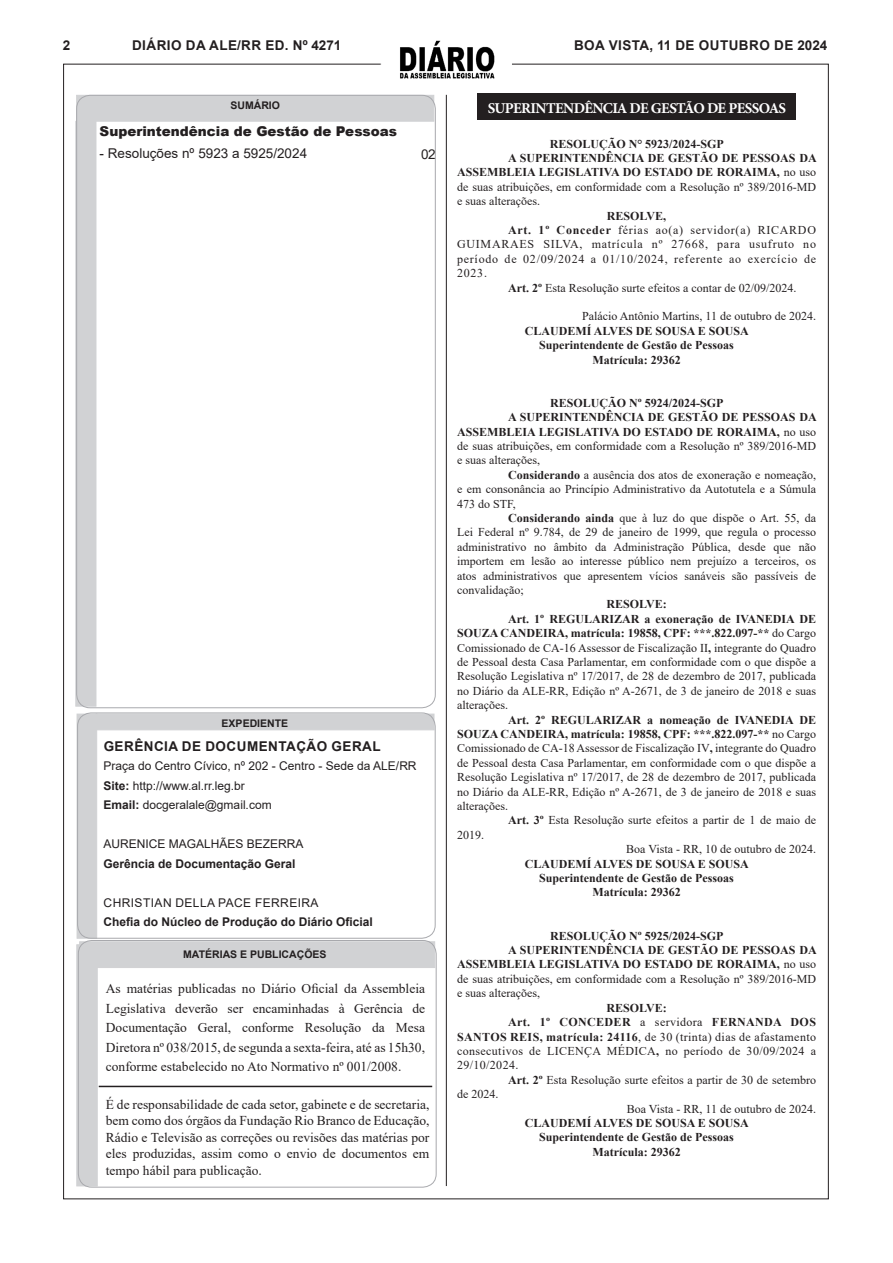
<style>
.page{position:relative;width:893px;height:1263px;background:#fff}
.page>*{position:absolute;margin:0;border:0;box-sizing:border-box;transform-origin:0 0}
.t1{font:700 15px "Minion Pro";letter-spacing:-.04em;color:#fff}
.CENTRO{font:13.5px/19.5px "Times New Roman";color:#231f20;text-align:justify}
.Direita{font:13.5px/16.5px "Times New Roman";color:#231f20;text-align:justify}
.t2{font:700 13.5px "Arial";letter-spacing:.035em;color:#231f20}
.t3{font:900 13.5px "Arial";color:#231f20}
.t4{font:13.5px "Arial";color:#231f20}
.Normal__Web{font:12px/14.4px "Times New Roman";color:#231f20;text-align:justify}
.CENTRO-2{font:700 12px "Times New Roman";color:#231f20}
.t5{font:12px "Arial";color:#231f20}
.t6{font:700 12px "Arial";color:#231f20}
.t7{font:12px "Arial";letter-spacing:.035em;color:#231f20}
.t8{font:700 10.5px "Arial";color:#231f20}
.s1{font-weight:700}
</style>
<div class="page">
<img style="left:400px;top:41px;width:94px;height:38px">
<hr style="left:446px;top:95px;width:1px;height:1091px;background:#231f20">
<div style="left:76px;top:95px;width:358px;height:27px;background:#d1d2d4"></div>
<div style="left:75px;top:121px;width:21px;height:585px;background:#d1d2d4;border:1px solid #d1d2d4"></div>
<div style="left:77px;top:714px;width:20px;height:224px;background:#d1d2d4"></div>
<div style="left:76px;top:944px;width:22px;height:242px;background:#d1d2d4"></div>
<div style="left:79px;top:941px;width:356px;height:27px;background:#d1d2d4"></div>
<hr style="left:99px;top:1086px;width:333px;height:1px;background:#231f20">
<div style="left:96px;top:714px;width:338px;height:16px;background:#d1d2d4"></div>
<div style="left:77px;top:712px;width:359px;height:226px;border:1px solid #a8a9ad;border-radius:14px"></div>
<div style="left:78px;top:940px;width:359px;height:247px;border:1px solid #a8a9ad;border-radius:14px"></div>
<div style="left:477px;top:93px;width:319px;height:27px;background:#231f20"></div>
<p class="t2" style="left:63px;top:36px;width:9px">2</p>
<p class="t2" style="left:132px;top:35px;width:211px">DIÁRIO DA ALE/RR ED. Nº 4271</p>
<p class="t2" style="left:574px;top:35px;width:255px">BOA VISTA, 11 DE OUTUBRO DE 2024</p>
<p class="t8" style="left:230px;top:98px;width:51px">SUMÁRIO</p>
<p class="t3" style="left:100px;top:121px;width:299px">Superintendência de Gestão de Pessoas</p>
<p class="t4" style="left:100px;top:144px;width:209px">- Resoluções nº 5923 a 5925/2024</p>
<p class="t4" style="left:421px;top:145px;width:16px">02</p>
<p class="t8" style="left:222px;top:716px;width:68px">EXPEDIENTE</p>
<p class="t2" style="left:104px;top:737px;width:279px">GERÊNCIA DE DOCUMENTAÇÃO GERAL</p>
<p class="t5" style="left:103px;top:758px;width:315px">Praça do Centro Cívico, nº 202 - Centro - Sede da ALE/RR</p>
<p class="t5" style="left:103px;top:777px;width:143px"><span class="s1">Site:</span> http://www.al.rr.leg.br</p>
<p class="t5" style="left:103px;top:797px;width:170px"><span class="s1">Email:</span> docgeralale@gmail.com</p>
<p class="t5" style="left:103px;top:836px;width:202px">AURENICE MAGALHÃES BEZERRA</p>
<p class="t6" style="left:103px;top:855px;width:194px">Gerência de Documentação Geral</p>
<p class="t7" style="left:104px;top:894px;width:216px">CHRISTIAN DELLA PACE FERREIRA</p>
<p class="t6" style="left:103px;top:914px;width:271px">Chefia do Núcleo de Produção do Diário Oficial</p>
<p class="t8" style="left:183px;top:947px;width:145px">MATÉRIAS E PUBLICAÇÕES</p>
<p class="CENTRO" style="left:106px;top:979px;width:321px">As matérias publicadas no Diário Oficial da Assembleia Legislativa deverão ser encaminhadas à Gerência de Documentação Geral, conforme Resolução da Mesa Diretora nº 038/2015, de segunda a sexta-feira, até as 15h30, conforme estabelecido no Ato Normativo nº 001/2008.</p>
<p class="Direita" style="left:106px;top:1096px;width:325px">É de responsabilidade de cada setor, gabinete e de secretaria, bem como dos órgãos da Fundação Rio Branco de Educação, Rádio e Televisão as correções ou revisões das matérias por eles produzidas, assim como o envio de documentos em tempo hábil para publicação.</p>
<p class="t1" style="left:488px;top:98px;width:300px">SUPERINTENDÊNCIA DE GESTÃO DE PESSOAS</p>
<p class="CENTRO-2" style="left:550px;top:135px;width:176px">RESOLUÇÃO N° 5923/2024-SGP</p>
<p class="Normal__Web" style="left:457px;top:150px;width:361px;text-indent:51px"><span class="s1">A SUPERINTENDÊNCIA DE GESTÃO DE PESSOAS DA ASSEMBLEIA LEGISLATIVA DO ESTADO DE RORAIMA,</span> no uso de suas atribuições, em conformidade com a Resolução nº 389/2016-MD e suas alterações.</p>
<p class="CENTRO-2" style="left:607px;top:207px;width:61px">RESOLVE,</p>
<p class="Normal__Web" style="left:457px;top:222px;width:360px;text-indent:51px"><span class="s1">Art. 1º Conceder</span> férias ao(a) servidor(a) RICARDO GUIMARAES SILVA, matrícula nº 27668, para usufruto no período de 02/09/2024 a 01/10/2024, referente ao exercício de 2023.</p>
<p class="Normal__Web" style="left:508px;top:280px;width:290px"><span class="s1">Art. 2º</span> Esta Resolução surte efeitos a contar de 02/09/2024.</p>
<p class="Normal__Web" style="left:582px;top:309px;width:235px">Palácio Antônio Martins, 11 de outubro de 2024.</p>
<p class="CENTRO-2" style="left:525px;top:322px;width:225px">CLAUDEMÍ ALVES DE SOUSA E SOUSA</p>
<p class="CENTRO-2" style="left:539px;top:337px;width:196px">Superintendente de Gestão de Pessoas</p>
<p class="CENTRO-2" style="left:592px;top:351px;width:90px">Matrícula: 29362</p>
<p class="CENTRO-2" style="left:550px;top:394px;width:175px">RESOLUÇÃO Nº 5924/2024-SGP</p>
<p class="Normal__Web" style="left:457px;top:410px;width:361px;text-indent:51px"><span class="s1">A SUPERINTENDÊNCIA DE GESTÃO DE PESSOAS DA ASSEMBLEIA LEGISLATIVA DO ESTADO DE RORAIMA,</span> no uso de suas atribuições, em conformidade com a Resolução nº 389/2016-MD e suas alterações,</p>
<p class="Normal__Web" style="left:457px;top:467px;width:360px;text-indent:51px"><span class="s1">Considerando</span> a ausência dos atos de exoneração e nomeação, e em consonância ao Princípio Administrativo da Autotutela e a Súmula 473 do STF,</p>
<p class="Normal__Web" style="left:457px;top:510px;width:360px;text-indent:51px"><span class="s1">Considerando ainda</span> que à luz do que dispõe o Art. 55, da Lei Federal nº 9.784, de 29 de janeiro de 1999, que regula o processo administrativo no âmbito da Administração Pública, desde que não importem em lesão ao interesse público nem prejuízo a terceiros, os atos administrativos que apresentem vícios sanáveis são passíveis de convalidação;</p>
<p class="CENTRO-2" style="left:606px;top:596px;width:62px">RESOLVE:</p>
<p class="Normal__Web" style="left:457px;top:611px;width:360px;text-indent:51px"><span class="s1">Art. 1º REGULARIZAR a exoneração de IVANEDIA DE SOUZA CANDEIRA, matrícula: 19858, CPF: ***.822.097-**</span> do Cargo Comissionado de CA-16 Assessor de Fiscalização II<span class="s1">,</span> integrante do Quadro de Pessoal desta Casa Parlamentar, em conformidade com o que dispõe a Resolução Legislativa nº 17/2017, de 28 de dezembro de 2017, publicada no Diário da ALE-RR, Edição nº A-2671, de 3 de janeiro de 2018 e suas alterações.</p>
<p class="Normal__Web" style="left:457px;top:712px;width:360px;text-indent:51px"><span class="s1">Art. 2º REGULARIZAR a nomeação de IVANEDIA DE SOUZA CANDEIRA, matrícula: 19858, CPF: ***.822.097-**</span> no Cargo Comissionado de CA-18 Assessor de Fiscalização IV<span class="s1">,</span> integrante do Quadro de Pessoal desta Casa Parlamentar, em conformidade com o que dispõe a Resolução Legislativa nº 17/2017, de 28 de dezembro de 2017, publicada no Diário da ALE-RR, Edição nº A-2671, de 3 de janeiro de 2018 e suas alterações.</p>
<p class="Normal__Web" style="left:508px;top:813px;width:309px"><span class="s1">Art. 3º</span> Esta Resolução surte efeitos a partir de 1 de maio de</p>
<p class="Normal__Web" style="left:457px;top:827px;width:28px">2019.</p>
<p class="Normal__Web" style="left:626px;top:842px;width:191px">Boa Vista - RR, 10 de outubro de 2024.</p>
<p class="CENTRO-2" style="left:525px;top:855px;width:225px">CLAUDEMÍ ALVES DE SOUSA E SOUSA</p>
<p class="CENTRO-2" style="left:539px;top:869px;width:196px">Superintendente de Gestão de Pessoas</p>
<p class="CENTRO-2" style="left:592px;top:884px;width:90px">Matrícula: 29362</p>
<p class="CENTRO-2" style="left:550px;top:927px;width:175px">RESOLUÇÃO Nº 5925/2024-SGP</p>
<p class="Normal__Web" style="left:457px;top:942px;width:361px;text-indent:51px"><span class="s1">A SUPERINTENDÊNCIA DE GESTÃO DE PESSOAS DA ASSEMBLEIA LEGISLATIVA DO ESTADO DE RORAIMA,</span> no uso de suas atribuições, em conformidade com a Resolução nº 389/2016-MD e suas alterações,</p>
<p class="CENTRO-2" style="left:606px;top:999px;width:62px">RESOLVE:</p>
<p class="Normal__Web" style="left:457px;top:1014px;width:360px;text-indent:51px"><span class="s1">Art. 1º CONCEDER</span> a servidora <span class="s1">FERNANDA DOS SANTOS REIS, matrícula: 24116</span>, de 30 (trinta) dias de afastamento consecutivos de LICENÇA MÉDICA<span class="s1">,</span> no período de 30/09/2024 a 29/10/2024.</p>
<p class="Normal__Web" style="left:508px;top:1072px;width:309px"><span class="s1">Art. 2º</span> Esta Resolução surte efeitos a partir de 30 de setembro</p>
<p class="Normal__Web" style="left:457px;top:1086px;width:43px">de 2024.</p>
<p class="Normal__Web" style="left:627px;top:1101px;width:191px">Boa Vista - RR, 11 de outubro de 2024.</p>
<p class="CENTRO-2" style="left:525px;top:1114px;width:225px">CLAUDEMÍ ALVES DE SOUSA E SOUSA</p>
<p class="CENTRO-2" style="left:539px;top:1129px;width:196px">Superintendente de Gestão de Pessoas</p>
<p class="CENTRO-2" style="left:592px;top:1143px;width:90px">Matrícula: 29362</p>
</div>
